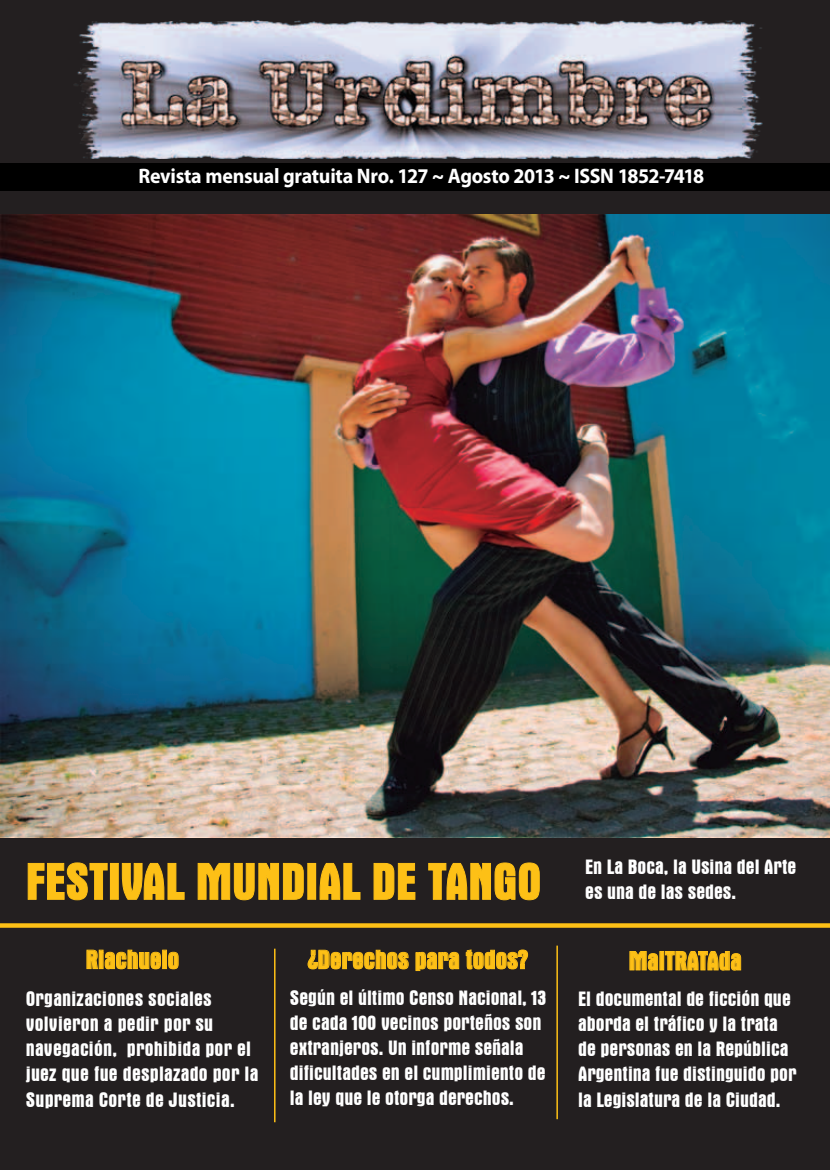
<style>
.page{position:relative;width:830px;height:1170px;background:#fff}
.page>*{position:absolute;margin:0;border:0;box-sizing:border-box;transform-origin:0 0}
.t1{font:700 condensed 52.5px "Aurora BT";color:#fdc016}
.t2{font:700 condensed 27px "Aurora BT";color:#fdc016}
.t3{font:700 condensed 21px/25.2px "Aurora BT";color:#fff}
.t4{font:700 21px "Myriad Pro";letter-spacing:-.015em;color:#fff;scale:.95 1}
</style>
<div class="page">
<div style="left:0;top:0;width:829px;height:1169px;background:#231f20"></div>
<svg style="left:86px;top:949px;width:75px;height:20px"></svg>
<div style="left:162px;top:950px;width:4px;height:18px;border:1px solid #fdc016"></div>
<svg style="left:168px;top:951px;width:11px;height:18px"></svg>
<svg style="left:307px;top:949px;width:102px;height:20px"></svg>
<svg style="left:415px;top:951px;width:44px;height:20px"></svg>
<svg style="left:465px;top:949px;width:63px;height:20px"></svg>
<img style="left:74px;top:21px;width:689px;height:137px">
<div style="left:0;top:163px;width:829px;height:28px;background:#000"></div>
<svg style="left:629px;top:951px;width:29px;height:19px"></svg>
<svg style="left:664px;top:951px;width:77px;height:19px"></svg>
<img style="left:0;top:215px;width:829px;height:622px">
<svg style="left:0;top:923px;width:829px;height:4px;background:#eeb516"></svg>
<hr style="left:556px;top:945px;width:1px;height:174px;background:#fdc016">
<svg style="left:27px;top:862px;width:81px;height:38px"></svg>
<div style="left:110px;top:863px;width:8px;height:36px;border:1px solid #fdc016"></div>
<svg style="left:121px;top:862px;width:64px;height:38px"></svg>
<svg style="left:197px;top:862px;width:107px;height:38px"></svg>
<div style="left:307px;top:863px;width:8px;height:36px;border:1px solid #fdc016"></div>
<svg style="left:319px;top:862px;width:41px;height:38px"></svg>
<svg style="left:373px;top:862px;width:42px;height:38px"></svg>
<svg style="left:428px;top:862px;width:111px;height:38px"></svg>
<hr style="left:274px;top:948px;width:1px;height:174px;background:#fdc016">
<p class="t4" style="left:138px;top:162px;width:596px">Revista mensual gratuita Nro. 127 ~ Agosto 2013 ~ ISSN 1852-7418</p>
<h1 class="t1" style="left:26px;top:851px;width:517px">FESTIVAL MUNDIAL DE TANGO</h1>
<p class="t2" style="left:86px;top:943px;width:95px">Riachuelo</p>
<p class="t2" style="left:307px;top:944px;width:222px">¿Derechos para todos?</p>
<p class="t3" style="left:585px;top:853px;width:212px">En La Boca, la Usina del Arte es una de las sedes.</p>
<p class="t2" style="left:628px;top:945px;width:114px">MalTRATAda</p>
<p class="t3" style="left:290px;top:984px;width:258px">Según el último Censo Nacional, 13 de cada 100 vecinos porteños son extranjeros. Un informe señala dificultades en el cumplimiento de la ley que le otorga derechos.</p>
<p class="t3" style="left:26px;top:986px;width:234px">Organizaciones sociales volvieron a pedir por su navegación, prohibida por el juez que fue desplazado por la<br>Suprema Corte de Justicia.</p>
<p class="t3" style="left:578px;top:986px;width:220px">El documental de ficción que aborda el tráfico y la trata de personas en la República<br>Argentina fue distinguido por la Legislatura de la Ciudad.</p>
</div>
